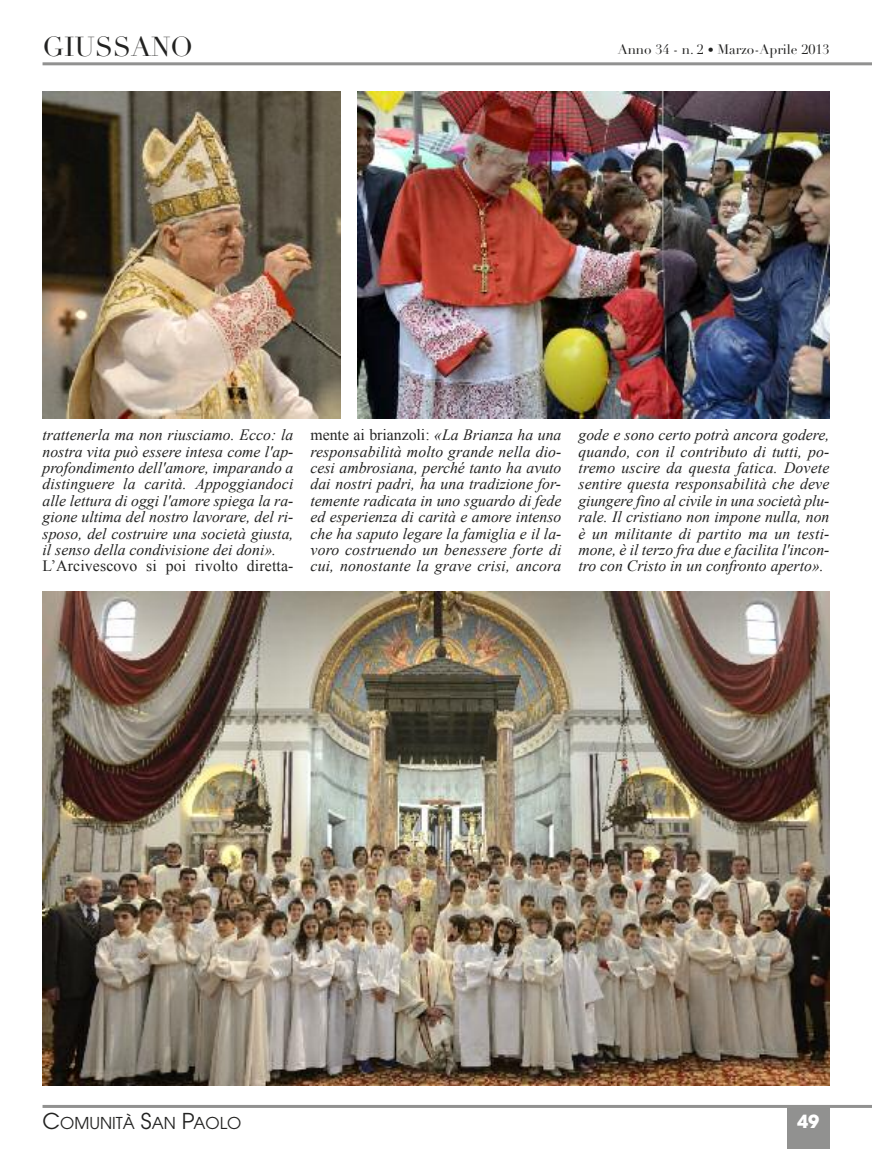
<style>
.page{position:relative;width:872px;height:1149px;background:#fff}
.page>*{position:absolute;margin:0;border:0;box-sizing:border-box;transform-origin:0 0}
.t1{font:27px "Didot LH";color:#222221}
.t2{font:700 18px "Avant Garde";color:#fff}
.t3{font:16.35px "Avant Garde";color:#222221}
.t4{font:italic 15.75px/16.4px "Times New Roman";color:#222221;text-align:justify}
.t5{font:15.75px "Times New Roman";letter-spacing:.01em;color:#222221}
.t6{font:13.5px "Didot LH";color:#222221}
.s1{font-size:12px}
.s2{font-style:normal}
.s3{font-size:21.75px}
</style>
<div class="page">
<div style="left:787px;top:1106px;width:42px;height:42px;background:#919190"></div>
<hr style="left:43px;top:62px;width:829px;height:3px;background:#919190">
<hr style="left:43px;top:1104px;width:829px;height:3px;background:#919190">
<img style="left:357px;top:91px;width:472px;height:327px">
<img style="left:43px;top:591px;width:786px;height:493px">
<img style="left:43px;top:91px;width:297px;height:327px">
<h1 class="t1" style="left:43px;top:37px;width:152px">GIUSSANO</h1>
<p class="t6" style="left:618px;top:45px;width:213px">Anno 34 - n. 2 <span class="s1">•</span> Marzo-Aprile 2013</p>
<p class="t4" style="left:43px;top:426px;width:252px">trattenerla ma non riusciamo. Ecco: la nostra vita può essere intesa come l'ap&shy;profondimento dell'amore, imparando a distinguere la carità. Appoggiandoci alle lettura di oggi l'amore spiega la ra&shy;gione ultima del nostro lavorare, del ri&shy;sposo, del costruire una società giusta, il senso della condivisione dei doni».</p>
<p class="t5" style="left:43px;top:557px;width:252px">L’Arcivescovo si poi rivolto diretta-</p>
<p class="t4" style="left:310px;top:426px;width:252px"><span class="s2">mente ai brianzoli:</span> «La Brianza ha una responsabilità molto grande nella dio&shy;cesi ambrosiana, perché tanto ha avuto dai nostri padri, ha una tradizione for&shy;temente radicata in uno sguardo di fede ed esperienza di carità e amore intenso che ha saputo legare la famiglia e il la&shy;voro costruendo un benessere forte di cui, nonostante la grave crisi, ancora</p>
<p class="t4" style="left:578px;top:426px;width:252px">gode e sono certo potrà ancora godere, quando, con il contributo di tutti, po&shy;tremo uscire da questa fatica. Dovete sentire questa responsabilità che deve giungere fino al civile in una società plu&shy;rale. Il cristiano non impone nulla, non è un militante di partito ma un testi&shy;mone, è il terzo fra due e facilita l'incon&shy;tro con Cristo in un confronto aperto».</p>
<p class="t3" style="left:43px;top:1116px;width:200px"><span class="s3">C</span>OMUNITÀ <span class="s3">S</span>AN <span class="s3">P</span>AOLO</p>
<p class="t2" style="left:797px;top:1114px;width:24px">49</p>
</div>
